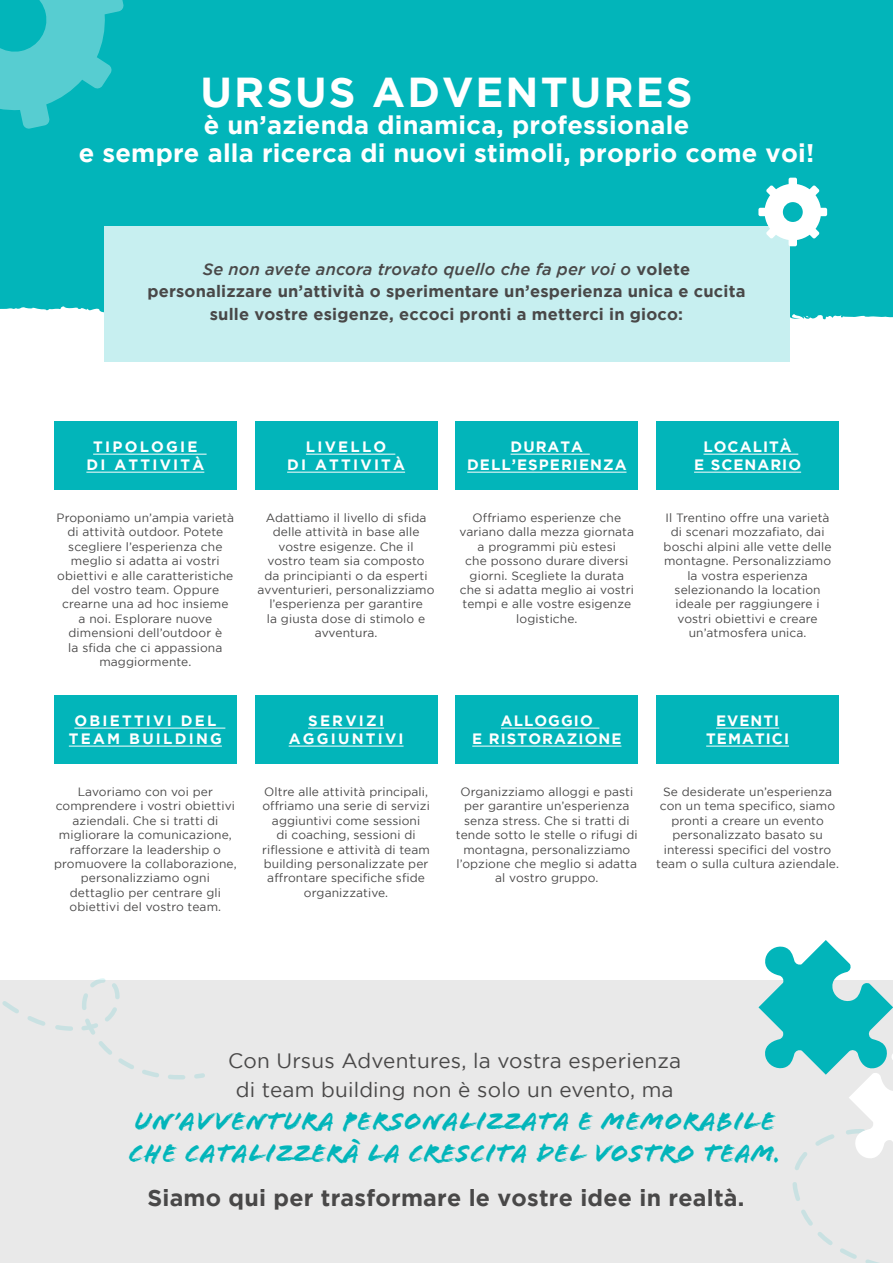
<style>
.page{position:relative;width:893px;height:1263px;background:#fff}
.page>*{position:absolute;margin:0;border:0;box-sizing:border-box;transform-origin:0 0}
.t1{font:700 41.7px "Gotham";letter-spacing:.05em;color:#fff}
.t2{font:26.55px/32px "Flood Std";letter-spacing:.03em;color:#02b5ba}
.t3{font:700 25.35px/27.3px "Gotham";letter-spacing:.01em;color:#fff;text-align:center}
.t4{font:700 23.1px "Gotham";letter-spacing:.01em;color:#494848}
.t5{font:20.7px/29.4px "Gotham";letter-spacing:.01em;color:#494848;text-align:center}
.t6{font:700 16.5px/22.5px "Gotham";letter-spacing:.01em;color:#494848;text-align:center}
.t7{font:700 15px/18px "Gotham";letter-spacing:.15em;color:#fff;text-align:center}
.t8{font:700 15px/18px "Gotham";letter-spacing:.07em;color:#fff;text-align:center}
.t9{font:12px/14.4px "Gotham";letter-spacing:.01em;color:#494848;text-align:center}
.s1{font-weight:500;font-style:italic}
</style>
<div class="page">
<svg style="left:0;top:231px;width:893px;height:92px;background:#1ebdc1"></svg>
<div style="left:0;top:0;width:893px;height:231px;background:#02b5ba"></div>
<div style="left:54px;top:421px;width:183px;height:69px;background:#02b5ba"></div>
<hr style="left:93px;top:454px;width:114px;height:1px;background:#fff">
<hr style="left:86px;top:472px;width:118px;height:1px;background:#fff">
<div style="left:255px;top:421px;width:182px;height:69px;background:#02b5ba"></div>
<hr style="left:306px;top:454px;width:89px;height:1px;background:#fff">
<hr style="left:287px;top:472px;width:118px;height:1px;background:#fff">
<div style="left:455px;top:421px;width:183px;height:69px;background:#02b5ba"></div>
<hr style="left:511px;top:454px;width:79px;height:1px;background:#fff">
<hr style="left:467px;top:472px;width:159px;height:1px;background:#fff">
<div style="left:656px;top:421px;width:183px;height:69px;background:#02b5ba"></div>
<hr style="left:703px;top:454px;width:95px;height:1px;background:#fff">
<hr style="left:694px;top:472px;width:107px;height:1px;background:#fff">
<div style="left:54px;top:695px;width:183px;height:69px;background:#02b5ba"></div>
<hr style="left:74px;top:728px;width:151px;height:1px;background:#fff">
<hr style="left:69px;top:746px;width:153px;height:1px;background:#fff">
<div style="left:255px;top:695px;width:182px;height:69px;background:#02b5ba"></div>
<hr style="left:308px;top:728px;width:76px;height:1px;background:#fff">
<hr style="left:289px;top:746px;width:115px;height:1px;background:#fff">
<div style="left:455px;top:695px;width:183px;height:69px;background:#02b5ba"></div>
<hr style="left:501px;top:728px;width:98px;height:1px;background:#fff">
<hr style="left:472px;top:746px;width:149px;height:1px;background:#fff">
<div style="left:656px;top:695px;width:183px;height:69px;background:#02b5ba"></div>
<hr style="left:716px;top:728px;width:63px;height:1px;background:#fff">
<hr style="left:706px;top:746px;width:83px;height:1px;background:#fff">
<div style="left:0;top:981px;width:893px;height:282px;background:#e9e9e9"></div>
<div style="left:104px;top:226px;width:685px;height:136px;background:#c7eff0"></div>
<svg style="left:0;top:978px;width:208px;height:102px"></svg>
<svg style="left:758px;top:178px;width:69px;height:68px"></svg>
<svg style="left:0;top:0;width:124px;height:129px"></svg>
<svg style="left:758px;top:940px;width:135px;height:323px"></svg>
<h1 class="t1" style="left:200px;top:68px;width:494px">URSUS ADVENTURES</h1>
<h3 class="t3" style="left:79px;top:111px;width:737px">è un’azienda dinamica, professionale<br>e sempre alla ricerca di nuovi stimoli, proprio come voi!</h3>
<h3 class="t6" style="left:148px;top:257px;width:599px"><span class="s1">Se non avete ancora trovato quello che fa per voi o</span> volete personalizzare un’attività o sperimentare un’esperienza unica e cucita sulle vostre esigenze, eccoci pronti a metterci in gioco:</h3>
<p class="t7" style="left:86px;top:437px;width:119px">TIPOLOGIE<br>DI ATTIVITÀ</p>
<p class="t9" style="left:57px;top:510px;width:179px">Proponiamo un’ampia varietà di attività outdoor. Potete scegliere l’esperienza che meglio si adatta ai vostri obiettivi e alle caratteristiche del vostro team. Oppure crearne una ad hoc insieme<br>a noi. Esplorare nuove dimensioni dell’outdoor è<br>la sfida che ci appassiona maggiormente.</p>
<p class="t7" style="left:69px;top:711px;width:155px">OBIETTIVI DEL<br>TEAM BUILDING</p>
<p class="t9" style="left:54px;top:784px;width:184px">Lavoriamo con voi per comprendere i vostri obiettivi aziendali. Che si tratti di migliorare la comunicazione, rafforzare la leadership o promuovere la collaborazione, personalizziamo ogni dettaglio per centrare gli obiettivi del vostro team.</p>
<p class="t7" style="left:287px;top:437px;width:119px">LIVELLO<br>DI ATTIVITÀ</p>
<p class="t9" style="left:258px;top:510px;width:178px">Adattiamo il livello di sfida delle attività in base alle vostre esigenze. Che il<br>vostro team sia composto<br>da principianti o da esperti avventurieri, personalizziamo l’esperienza per garantire<br>la giusta dose di stimolo e avventura.</p>
<p class="t7" style="left:289px;top:711px;width:116px">SERVIZI<br>AGGIUNTIVI</p>
<p class="t9" style="left:262px;top:784px;width:169px">Oltre alle attività principali, offriamo una serie di servizi aggiuntivi come sessioni<br>di coaching, sessioni di riflessione e attività di team building personalizzate per affrontare specifiche sfide organizzative.</p>
<p class="t8" style="left:467px;top:437px;width:161px">DURATA<br>DELL’ESPERIENZA</p>
<p class="t9" style="left:460px;top:510px;width:176px">Offriamo esperienze che variano dalla mezza giornata a programmi più estesi<br>che possono durare diversi giorni. Scegliete la durata che si adatta meglio ai vostri tempi e alle vostre esigenze logistiche.</p>
<p class="t8" style="left:694px;top:437px;width:109px">LOCALITÀ<br>E SCENARIO</p>
<p class="t9" style="left:664px;top:510px;width:170px">Il Trentino offre una varietà di scenari mozzafiato, dai boschi alpini alle vette delle montagne. Personalizziamo la vostra esperienza selezionando la location ideale per raggiungere i vostri obiettivi e creare un’atmosfera unica.</p>
<p class="t8" style="left:472px;top:711px;width:151px">ALLOGGIO<br>E RISTORAZIONE</p>
<p class="t9" style="left:456px;top:784px;width:183px">Organizziamo alloggi e pasti per garantire un’esperienza senza stress. Che si tratti di tende sotto le stelle o rifugi di montagna, personalizziamo l’opzione che meglio si adatta al vostro gruppo.</p>
<p class="t8" style="left:706px;top:711px;width:84px">EVENTI<br>TEMATICI</p>
<p class="t9" style="left:656px;top:784px;width:184px">Se desiderate un’esperienza con un tema specifico, siamo pronti a creare un evento personalizzato basato su interessi specifici del vostro team o sulla cultura aziendale.</p>
<h3 class="t5" style="left:228px;top:1045px;width:455px">Con Ursus Adventures, la vostra esperienza di team building non è solo un evento, ma</h3>
<h2 class="t2" style="left:129px;top:1105px;width:653px">UN’AVVENTURA PERSONALIZZATA E MEMORABILE<br>CHE CATALIZZERÀ LA CRESCITA DEL VOSTRO TEAM.</h2>
<h3 class="t4" style="left:147px;top:1184px;width:599px">Siamo qui per trasformare le vostre idee in realtà.</h3>
</div>
